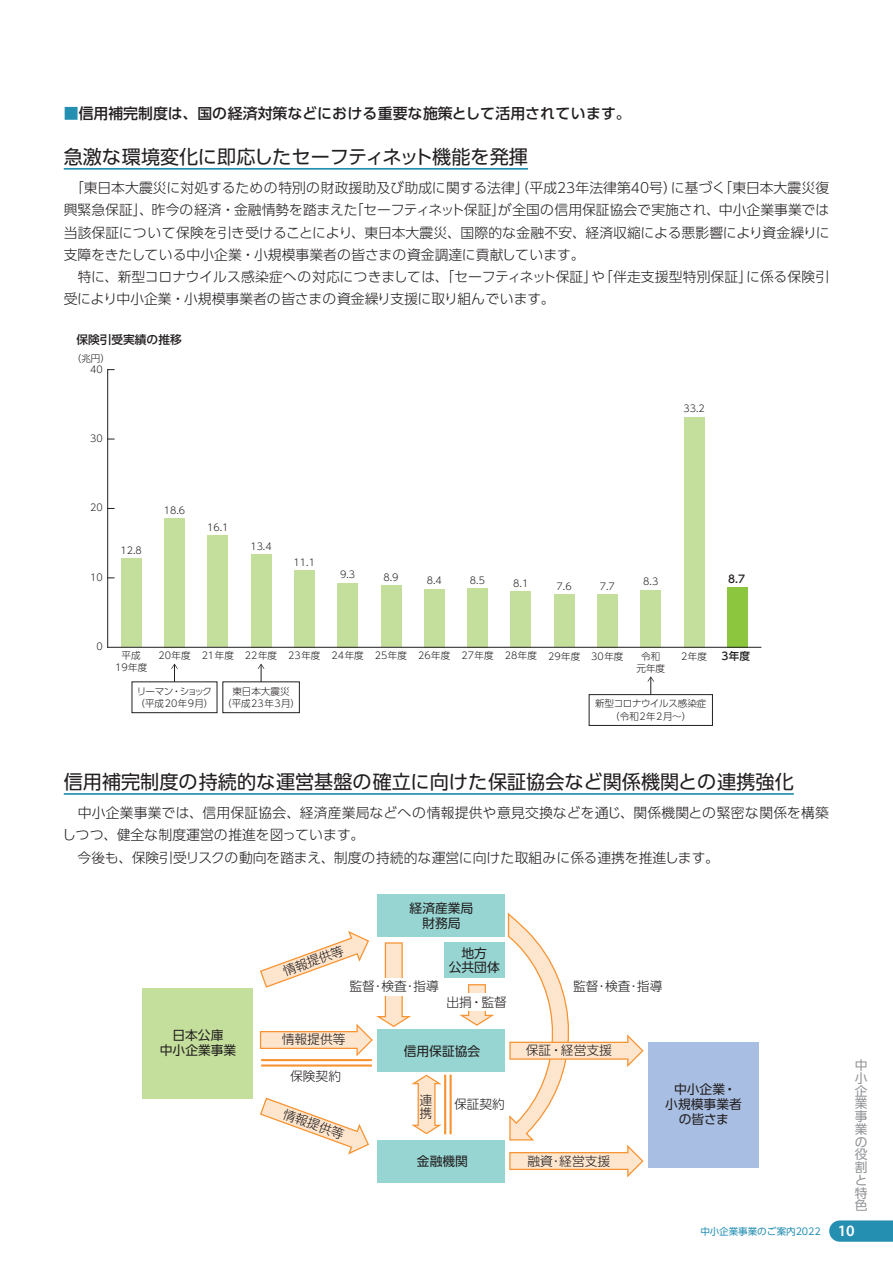
<style>
.page{position:relative;width:893px;height:1263px;background:#fff}
.page>*{position:absolute;margin:0;border:0;box-sizing:border-box;transform-origin:0 0}
.t1{font:19.2px "UD Shin Go Pro";color:#231f20}
.t2{font:500 14.85px "UD Shin Go Pro";color:#231f20}
.t3{font:300 13.8px/22.4px "UD Shin Go Pro";color:#231f20}
.t4{font:300 12.75px/12.8px "UD Shin Go Pro";color:#231f20}
.t5{font:12.75px/14.9px "UD Shin Go Pro";color:#231f20;text-align:center}
.t6{font:12.75px/12.8px "UD Shin Go Pro";color:#939598;text-align:justify}
.t7{font:500 11.7px "UD Shin Go Pro";color:#231f20}
.t8{font:500 10.65px "UD Shin Go Pro";color:#231f20}
.t9{font:300 9.6px/12.8px "UD Shin Go Pro";color:#231f20;text-align:center}
.t10{font:9.6px "UD Shin Go Pro";letter-spacing:-.01em;color:#258fb2}
.s1{color:#258fb2}
.s2{font-family:"Myriad Pro";font-weight:600;font-size:15.9px;color:#fff}
</style>
<div class="page">
<svg style="left:829px;top:1220px;width:64px;height:22px"></svg>
<hr style="left:64px;top:168px;width:464px;height:2px;background:#258fb2">
<hr style="left:64px;top:793px;width:730px;height:2px;background:#258fb2">
<svg style="left:411px;top:1075px;width:31px;height:59px"></svg>
<div style="left:648px;top:1042px;width:111px;height:126px;background:#a8bee2"></div>
<div style="left:377px;top:895px;width:128px;height:42px;background:#96d5d2"></div>
<div style="left:377px;top:1140px;width:128px;height:42px;background:#96d5d2"></div>
<svg style="left:260px;top:1097px;width:109px;height:57px"></svg>
<hr style="left:444px;top:1075px;width:2px;height:59px;background:#f79332">
<hr style="left:450px;top:1075px;width:2px;height:59px;background:#f79332">
<div style="left:444px;top:942px;width:60px;height:36px;background:#96d5d2"></div>
<svg style="left:459px;top:984px;width:35px;height:42px"></svg>
<div style="left:460px;top:993px;width:34px;height:18px;background:#fff"></div>
<div style="left:142px;top:988px;width:111px;height:110px;background:#c4df9b"></div>
<hr style="left:261px;top:1059px;width:111px;height:2px;background:#f79332">
<hr style="left:261px;top:1064px;width:111px;height:2px;background:#f79332">
<div style="left:377px;top:1029px;width:128px;height:43px;background:#96d5d2"></div>
<svg style="left:260px;top:931px;width:151px;height:125px"></svg>
<svg style="left:507px;top:914px;width:137px;height:263px"></svg>
<div style="left:121px;top:558px;width:21px;height:89px;background:#c4df9b"></div>
<div style="left:164px;top:518px;width:21px;height:129px;background:#c4df9b"></div>
<div style="left:207px;top:535px;width:21px;height:112px;background:#c4df9b"></div>
<div style="left:251px;top:554px;width:21px;height:93px;background:#c4df9b"></div>
<div style="left:294px;top:570px;width:21px;height:77px;background:#c4df9b"></div>
<div style="left:337px;top:583px;width:21px;height:64px;background:#c4df9b"></div>
<div style="left:381px;top:585px;width:20px;height:62px;background:#c4df9b"></div>
<div style="left:424px;top:589px;width:21px;height:58px;background:#c4df9b"></div>
<div style="left:467px;top:588px;width:21px;height:59px;background:#c4df9b"></div>
<div style="left:510px;top:591px;width:21px;height:56px;background:#c4df9b"></div>
<div style="left:554px;top:594px;width:21px;height:53px;background:#c4df9b"></div>
<div style="left:597px;top:594px;width:21px;height:53px;background:#c4df9b"></div>
<div style="left:640px;top:590px;width:21px;height:57px;background:#c4df9b"></div>
<div style="left:684px;top:417px;width:20px;height:230px;background:#c4df9b"></div>
<div style="left:727px;top:587px;width:21px;height:60px;background:#8bc63e"></div>
<hr style="left:108px;top:647px;width:653px;height:1px;background:#231f20">
<hr style="left:107px;top:370px;width:1px;height:277px;background:#231f20">
<div style="left:132px;top:681px;width:85px;height:32px;border:1px solid #231f20"></div>
<div style="left:222px;top:681px;width:78px;height:32px;border:1px solid #231f20"></div>
<svg style="left:171px;top:664px;width:7px;height:18px"></svg>
<svg style="left:258px;top:664px;width:6px;height:18px"></svg>
<div style="left:589px;top:694px;width:124px;height:32px;border:1px solid #231f20"></div>
<svg style="left:647px;top:676px;width:7px;height:19px"></svg>
<p class="t2" style="left:64px;top:102px;width:568px"><span class="s1">■</span>信用補完制度は、国の経済対策などにおける重要な施策として活用されています。</p>
<h1 class="t1" style="left:64px;top:141px;width:466px">急激な環境変化に即応したセーフティネット機能を発揮</h1>
<p class="t3" style="left:64px;top:176px;width:767px">　「東日本大震災に対処するための特別の財政援助及び助成に関する法律」（平成23年法律第40号）に基づく「東日本大震災復興緊急保証」、昨今の経済・金融情勢を踏まえた「セーフティネット保証」が全国の信用保証協会で実施され、中小企業事業では当該保証について保険を引き受けることにより、東日本大震災、国際的な金融不安、経済収縮による悪影響により資金繰りに支障をきたしている中小企業・小規模事業者の皆さまの資金調達に貢献しています。<br>　特に、新型コロナウイルス感染症への対応につきましては、「セーフティネット保証」や「伴走支援型特別保証」に係る保険引受により中小企業・小規模事業者の皆さまの資金繰り支援に取り組んでいます。</p>
<p class="t7" style="left:76px;top:330px;width:107px">保険引受実績の推移</p>
<p class="t9" style="left:72px;top:351px;width:40px">（兆円）</p>
<p class="t9" style="left:90px;top:362px;width:14px">40</p>
<p class="t9" style="left:90px;top:432px;width:14px">30</p>
<p class="t9" style="left:683px;top:402px;width:23px">33.2</p>
<p class="t9" style="left:90px;top:501px;width:14px">20</p>
<p class="t9" style="left:90px;top:570px;width:14px">10</p>
<p class="t9" style="left:120px;top:543px;width:23px">12.8</p>
<p class="t9" style="left:164px;top:503px;width:23px">18.6</p>
<p class="t9" style="left:207px;top:521px;width:23px">16.1</p>
<p class="t9" style="left:250px;top:539px;width:23px">13.4</p>
<p class="t9" style="left:294px;top:555px;width:23px">11.1</p>
<p class="t9" style="left:340px;top:568px;width:17px">9.3</p>
<p class="t9" style="left:383px;top:571px;width:17px">8.9</p>
<p class="t9" style="left:427px;top:573px;width:17px">8.4</p>
<p class="t9" style="left:470px;top:573px;width:17px">8.5</p>
<p class="t9" style="left:513px;top:576px;width:17px">8.1</p>
<p class="t9" style="left:557px;top:580px;width:17px">7.6</p>
<p class="t9" style="left:600px;top:580px;width:17px">7.7</p>
<p class="t9" style="left:643px;top:575px;width:17px">8.3</p>
<p class="t8" style="left:728px;top:570px;width:18px">8.7</p>
<p class="t9" style="left:97px;top:640px;width:8px">0</p>
<p class="t9" style="left:115px;top:649px;width:34px;line-height:11.7px">平成<br>19年度</p>
<p class="t9" style="left:158px;top:649px;width:380px">20年度 21年度 22年度 23年度 24年度 25年度 26年度 27年度 28年度</p>
<p class="t9" style="left:136px;top:684px;width:79px;text-align:left">リーマン・ショック（平成20年9月）</p>
<p class="t9" style="left:222px;top:684px;width:79px">東日本大震災<br>（平成23年3月）</p>
<p class="t9" style="left:548px;top:650px;width:34px">29年度</p>
<p class="t9" style="left:591px;top:650px;width:34px">30年度</p>
<p class="t9" style="left:636px;top:650px;width:30px;line-height:11.7px">令和元年度</p>
<p class="t9" style="left:681px;top:650px;width:27px">2年度</p>
<p class="t9" style="left:595px;top:697px;width:113px">新型コロナウイルス感染症（令和2年2月～）</p>
<p class="t8" style="left:721px;top:647px;width:30px">3年度</p>
<h1 class="t1" style="left:64px;top:766px;width:731px">信用補完制度の持続的な運営基盤の確立に向けた保証協会など関係機関との連携強化</h1>
<p class="t3" style="left:62px;top:801px;width:768px">　中小企業事業では、信用保証協会、経済産業局などへの情報提供や意見交換などを通じ、関係機関との緊密な関係を構築しつつ、健全な制度運営の推進を図っています。<br>　今後も、保険引受リスクの動向を踏まえ、制度の持続的な運営に向けた取組みに係る連携を推進します。</p>
<p class="t5" style="left:160px;top:1027px;width:78px">日本公庫<br>中小企業事業</p>
<p class="t5" style="left:410px;top:901px;width:65px">経済産業局財務局</p>
<p class="t4" style="left:281px;top:965px;width:65px;rotate:-20deg">情報提供等</p>
<p class="t4" style="left:349px;top:980px;width:91px">監督･検査･指導</p>
<p class="t5" style="left:449px;top:945px;width:53px">地方<br>公共団体</p>
<p class="t4" style="left:446px;top:995px;width:62px">出捐・監督</p>
<p class="t4" style="left:282px;top:1033px;width:65px">情報提供等</p>
<p class="t4" style="left:290px;top:1069px;width:53px">保険契約</p>
<p class="t4" style="left:286px;top:1107px;width:65px;rotate:20deg">情報提供等</p>
<p class="t5" style="left:404px;top:1043px;width:78px">信用保証協会</p>
<p class="t4" style="left:419px;top:1093px;width:14px">連携</p>
<p class="t4" style="left:454px;top:1097px;width:53px">保証契約</p>
<p class="t5" style="left:417px;top:1154px;width:53px">金融機関</p>
<p class="t4" style="left:573px;top:979px;width:91px">監督･検査･指導</p>
<p class="t4" style="left:526px;top:1043px;width:88px">保証・経営支援</p>
<p class="t4" style="left:527px;top:1154px;width:84px">融資･経営支援</p>
<p class="t5" style="left:665px;top:1081px;width:78px">中小企業・小規模事業者の皆さま</p>
<p class="t6" style="left:855px;top:1058px;width:14px">中小企業事業の役割と特色</p>
<p class="t10" style="left:700px;top:1223px;width:156px">中小企業事業のご案内2022 <span class="s2">10</span></p>
</div>
